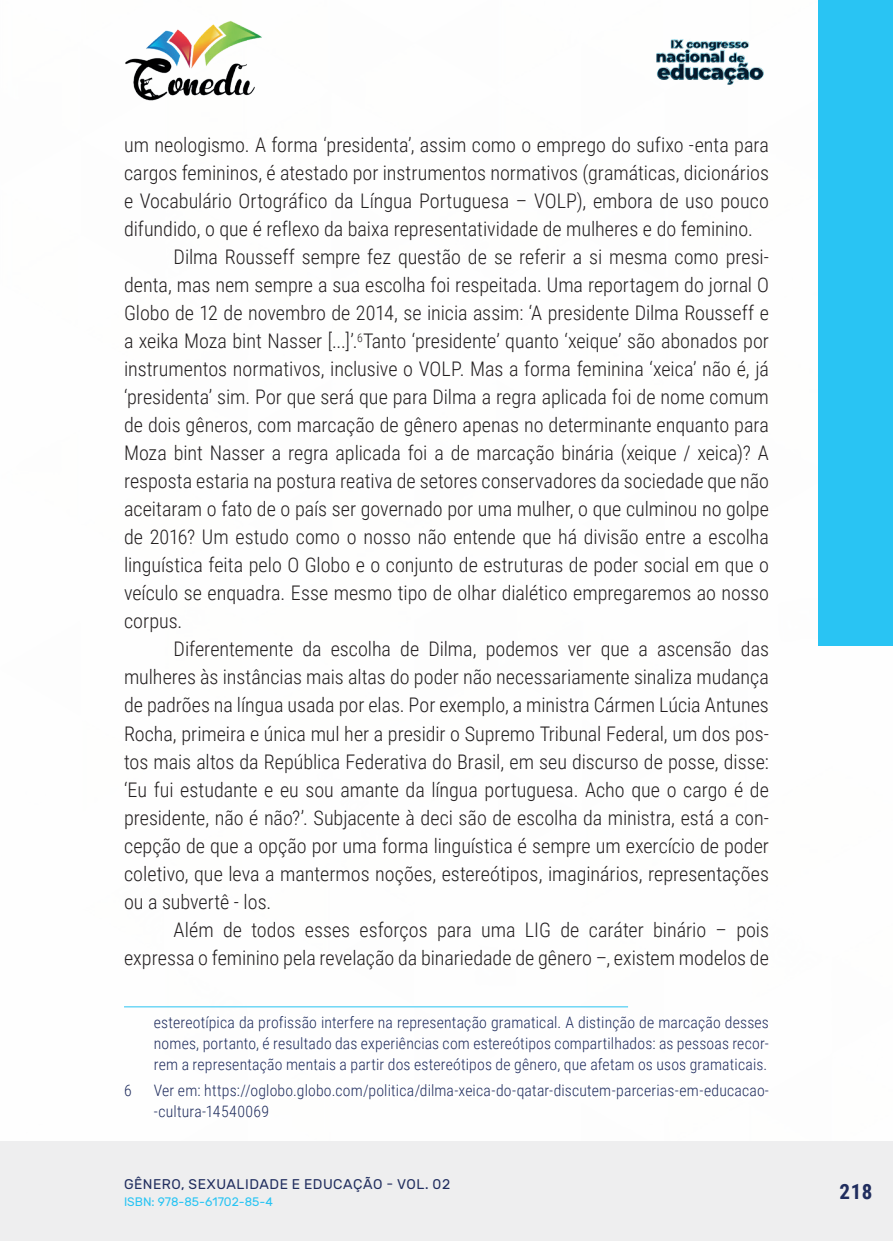
<style>
.page{position:relative;width:893px;height:1241px;background:#fff}
.page>*{position:absolute;margin:0;border:0;box-sizing:border-box;transform-origin:0 0}
.t1{font:700 21px "Roboto Condensed";color:#202d5e}
._9_CORPO{font:300 20.12px/28px "Roboto Condensed";color:#231f20;text-align:justify}
._24_RODAPE{font:300 15.75px/21px "Roboto Condensed";letter-spacing:.01em;color:#202d5e;text-align:justify}
.t2{font:14px "Rubik";letter-spacing:.035em;color:#202d5e}
.t3{font:12.25px "Rubik";color:#29c4f3}
</style>
<div class="page">
<div style="left:0;top:1141px;width:893px;height:99px;background:#eeeeef"></div>
<img style="left:125px;top:20px;width:137px;height:81px">
<img style="left:656px;top:39px;width:108px;height:46px">
<div style="left:819px;top:0;width:74px;height:645px;background:#29c4f3"></div>
<hr style="left:124px;top:1006px;width:504px;height:1px;background:#29c4f3">
<p class="_9_CORPO" style="left:124px;top:130px;width:646px">um neologismo. A forma ‘presidenta’, assim como o emprego do sufixo -enta para cargos femininos, é atestado por instrumentos normativos (gramáticas, dicionários e Vocabulário Ortográfico da Língua Portuguesa – VOLP), embora de uso pouco difundido, o que é reflexo da baixa representatividade de mulheres e do feminino.</p>
<p class="_9_CORPO" style="left:124px;top:242px;width:646px;text-indent:50px">Dilma Rousseff sempre fez questão de se referir a si mesma como presi&shy;denta, mas nem sempre a sua escolha foi respeitada. Uma reportagem do jornal O Globo de 12 de novembro de 2014, se inicia assim: ‘A presidente Dilma Rousseff e a xeika Moza bint Nasser [...]’.<sup>6</sup>Tanto ‘presidente’ quanto ‘xeique’ são abonados por instrumentos normativos, inclusive o VOLP. Mas a forma feminina ‘xeica’ não é, já ‘presidenta’ sim. Por que será que para Dilma a regra aplicada foi de nome comum de dois gêneros, com marcação de gênero apenas no determinante enquanto para Moza bint Nasser a regra aplicada foi a de marcação binária (xeique / xeica)? A resposta estaria na postura reativa de setores conservadores da sociedade que não aceitaram o fato de o país ser governado por uma mulher, o que culminou no golpe de 2016? Um estudo como o nosso não entende que há divisão entre a escolha linguística feita pelo O Globo e o conjunto de estruturas de poder social em que o veículo se enquadra. Esse mesmo tipo de olhar dialético empregaremos ao nosso corpus.</p>
<p class="_9_CORPO" style="left:124px;top:634px;width:646px;text-indent:50px">Diferentemente da escolha de Dilma, podemos ver que a ascensão das mulheres às instâncias mais altas do poder não necessariamente sinaliza mudança de padrões na língua usada por elas. Por exemplo, a ministra Cármen Lúcia Antunes Rocha, primeira e única mul her a presidir o Supremo Tribunal Federal, um dos pos&shy;tos mais altos da República Federativa do Brasil, em seu discurso de posse, disse: ‘Eu fui estudante e eu sou amante da língua portuguesa. Acho que o cargo é de presidente, não é não?’. Subjacente à deci são de escolha da ministra, está a con&shy;cepção de que a opção por uma forma linguística é sempre um exercício de poder coletivo, que leva a mantermos noções, estereótipos, imaginários, representações ou a subvertê - los.</p>
<p class="_9_CORPO" style="left:124px;top:914px;width:646px;text-align:right">Além de todos esses esforços para uma LIG de caráter binário – pois expressa o feminino pela revelação da binariedade de gênero –, existem modelos de</p>
<p class="_24_RODAPE" style="left:154px;top:1010px;width:617px">estereotípica da profissão interfere na representação gramatical. A distinção de marcação desses nomes, portanto, é resultado das experiências com estereótipos compartilhados: as pessoas recor&shy;rem a representação mentais a partir dos estereótipos de gênero, que afetam os usos gramaticais.</p>
<p class="_24_RODAPE" style="left:124px;top:1078px;width:9px">6</p>
<p class="_24_RODAPE" style="left:154px;top:1078px;width:617px">Ver em: https://oglobo.globo.com/politica/dilma-xeica-do-qatar-discutem-parcerias-em-educacao--cultura-14540069</p>
<p class="t2" style="left:124px;top:1175px;width:328px">GÊNERO, SEXUALIDADE E EDUCAÇÃO - VOL. 02</p>
<p class="t3" style="left:124px;top:1194px;width:150px">ISBN: 978-85-61702-85-4</p>
<p class="t1" style="left:839px;top:1176px;width:34px">218</p>
</div>
